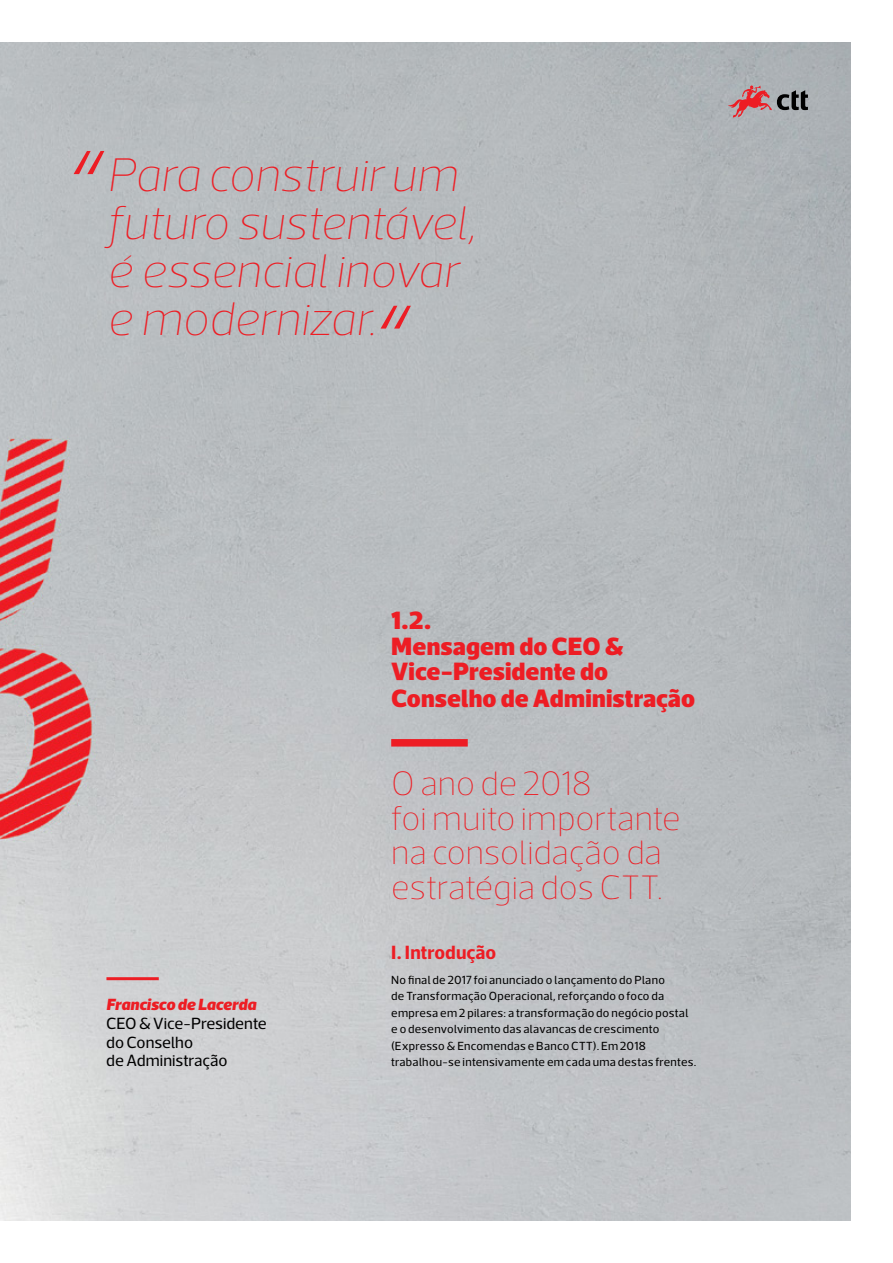
<style>
.page{position:relative;width:893px;height:1263px;background:#fff}
.page>*{position:absolute;margin:0;border:0;box-sizing:border-box;transform-origin:0 0}
.t1{font:italic 100 48px/48px "Acto CTT";letter-spacing:-.005em;color:#ed1d24}
.t2{font:100 34.5px/34.5px "Acto CTT";color:#ed1d24}
.t3{font:900 25.5px/26px "Acto CTT";letter-spacing:.005em;color:#ed1d24}
.t4{font:700 19.5px "Acto CTT";letter-spacing:.005em;color:#ed1d24}
.t5{font:16.5px/18.6px "Acto CTT";color:#000}
.t6{font:italic 900 16.5px "Acto CTT";letter-spacing:-.005em;color:#ed1d24}
.t7{font:12px/16.5px "Acto CTT";letter-spacing:.02em;color:#000}
</style>
<div class="page">
<img style="left:0;top:43px;width:850px;height:1177px">
<hr style="left:106px;top:977px;width:53px;height:3px;background:#ed1d24">
<div style="left:391px;top:739px;width:77px;height:7px;background:#ed1d24"></div>
<svg style="left:728px;top:85px;width:80px;height:33px;background:#a38488"></svg>
<svg style="left:74px;top:151px;width:30px;height:23px"></svg>
<svg style="left:381px;top:306px;width:30px;height:23px"></svg>
<h1 class="t1" style="left:107px;top:151px;width:370px">Para construir um futuro sustentável, é essencial inovar e modernizar.</h1>
<h3 class="t6" style="left:106px;top:995px;width:151px">Francisco de Lacerda</h3>
<h3 class="t5" style="left:106px;top:1014px;width:162px">CEO &amp; Vice‑Presidente do Conselho<br>de Administração</h3>
<h3 class="t3" style="left:391px;top:607px;width:305px">1.2.<br>Mensagem do CEO &amp;<br>Vice‑Presidente do<br>Conselho de Administração</h3>
<h2 class="t2" style="left:391px;top:766px;width:291px">O ano de 2018<br>foi muito importante na consolidação da estratégia dos CTT.</h2>
<h3 class="t4" style="left:391px;top:940px;width:107px">I. Introdução</h3>
<p class="t7" style="left:391px;top:971px;width:307px">No final de 2017 foi anunciado o lançamento do Plano<br>de Transformação Operacional, reforçando o foco da empresa em 2 pilares: a transformação do negócio postal e o desenvolvimento das alavancas de crescimento (Expresso &amp; Encomendas e Banco CTT). Em 2018 trabalhou‑se intensivamente em cada uma destas frentes.</p>
</div>
